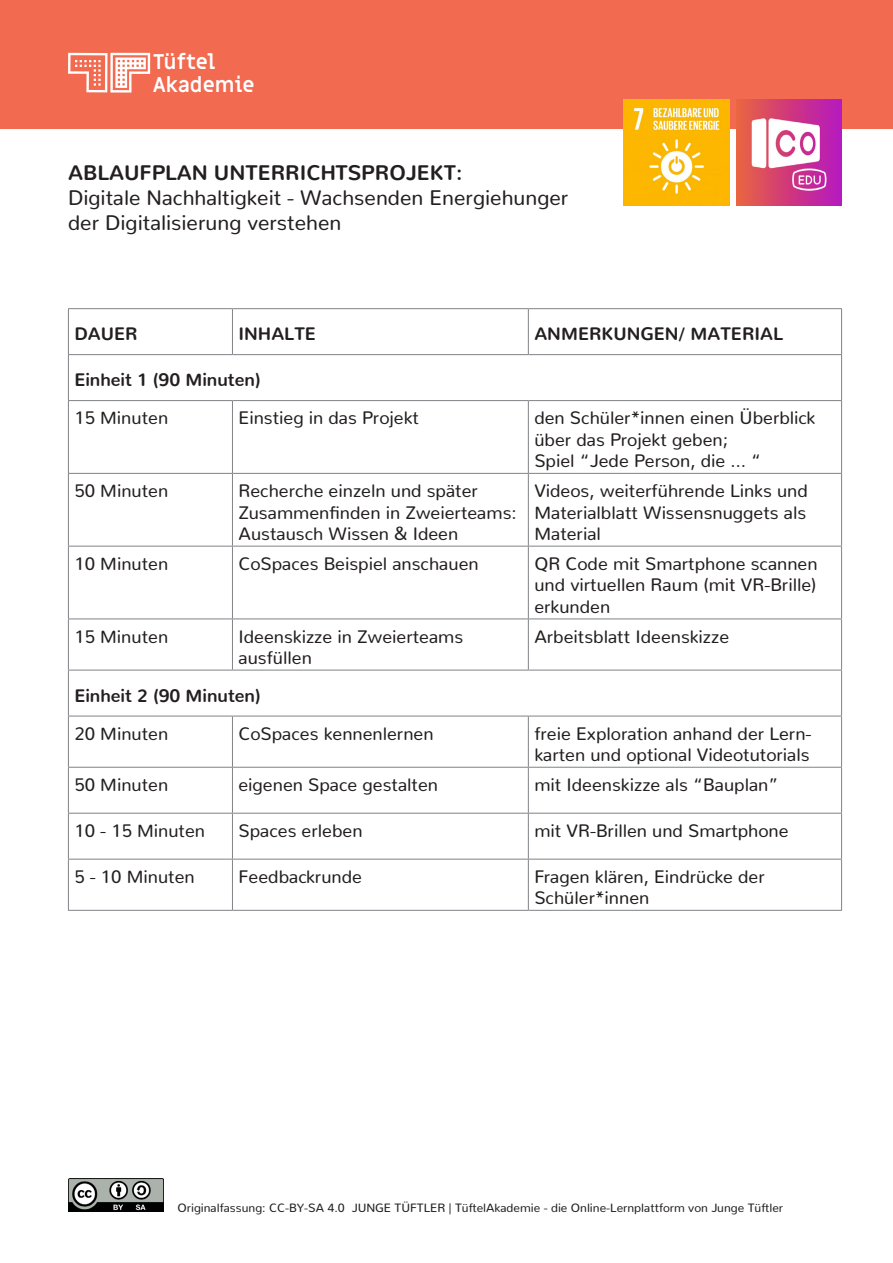
<style>
.page{position:relative;width:893px;height:1263px;background:#fff}
.page>*{position:absolute;margin:0;border:0;box-sizing:border-box;transform-origin:0 0}
.t1{font:21px "Nunito";color:#231f20}
.t2{font:700 21px "Nunito";color:#231f20}
.t3{font:700 20.7px/23.5px "Miriam Libre";color:#fff}
.t4{font:18px/21.6px "Nunito";color:#231f20}
.t5{font:700 18px "Nunito";color:#231f20}
.t6{font:12px "Nunito";color:#231f20}
</style>
<div class="page">
<div style="left:0;top:0;width:893px;height:128px;background:#f26a4f"></div>
<svg style="left:68px;top:53px;width:82px;height:40px"></svg>
<img style="left:68px;top:1178px;width:96px;height:34px">
<img style="left:624px;top:100px;width:105px;height:105px">
<img style="left:736px;top:100px;width:106px;height:105px">
<hr style="left:68px;top:354px;width:164px;height:1px;background:#808285">
<hr style="left:232px;top:354px;width:296px;height:1px;background:#808285">
<hr style="left:528px;top:354px;width:314px;height:1px;background:#808285">
<hr style="left:68px;top:400px;width:164px;height:1px;background:#808285">
<hr style="left:232px;top:400px;width:296px;height:1px;background:#808285">
<hr style="left:528px;top:400px;width:314px;height:1px;background:#808285">
<hr style="left:68px;top:473px;width:164px;height:1px;background:#808285">
<hr style="left:232px;top:473px;width:296px;height:1px;background:#808285">
<hr style="left:528px;top:473px;width:314px;height:1px;background:#808285">
<hr style="left:68px;top:546px;width:164px;height:1px;background:#808285">
<hr style="left:232px;top:546px;width:296px;height:1px;background:#808285">
<hr style="left:528px;top:546px;width:314px;height:1px;background:#808285">
<hr style="left:68px;top:618px;width:164px;height:1px;background:#808285">
<hr style="left:232px;top:618px;width:296px;height:1px;background:#808285">
<hr style="left:528px;top:618px;width:314px;height:1px;background:#808285">
<hr style="left:68px;top:670px;width:164px;height:1px;background:#808285">
<hr style="left:232px;top:670px;width:296px;height:1px;background:#808285">
<hr style="left:528px;top:670px;width:314px;height:1px;background:#808285">
<hr style="left:68px;top:308px;width:164px;height:1px;background:#808285">
<hr style="left:68px;top:309px;width:1px;height:45px;background:#808285">
<hr style="left:232px;top:308px;width:296px;height:1px;background:#808285">
<hr style="left:232px;top:309px;width:1px;height:45px;background:#808285">
<hr style="left:528px;top:308px;width:314px;height:1px;background:#808285">
<hr style="left:528px;top:309px;width:1px;height:45px;background:#808285">
<hr style="left:841px;top:309px;width:1px;height:45px;background:#808285">
<hr style="left:68px;top:355px;width:1px;height:45px;background:#808285">
<hr style="left:841px;top:355px;width:1px;height:45px;background:#808285">
<hr style="left:68px;top:401px;width:1px;height:72px;background:#808285">
<hr style="left:232px;top:401px;width:1px;height:72px;background:#808285">
<hr style="left:528px;top:401px;width:1px;height:72px;background:#808285">
<hr style="left:841px;top:401px;width:1px;height:72px;background:#808285">
<hr style="left:68px;top:474px;width:1px;height:72px;background:#808285">
<hr style="left:232px;top:474px;width:1px;height:72px;background:#808285">
<hr style="left:528px;top:474px;width:1px;height:72px;background:#808285">
<hr style="left:841px;top:474px;width:1px;height:72px;background:#808285">
<hr style="left:68px;top:546px;width:1px;height:72px;background:#808285">
<hr style="left:232px;top:546px;width:1px;height:72px;background:#808285">
<hr style="left:528px;top:546px;width:1px;height:72px;background:#808285">
<hr style="left:841px;top:546px;width:1px;height:72px;background:#808285">
<hr style="left:68px;top:619px;width:1px;height:51px;background:#808285">
<hr style="left:232px;top:619px;width:1px;height:51px;background:#808285">
<hr style="left:528px;top:619px;width:1px;height:51px;background:#808285">
<hr style="left:841px;top:619px;width:1px;height:51px;background:#808285">
<hr style="left:68px;top:670px;width:1px;height:46px;background:#808285">
<hr style="left:841px;top:670px;width:1px;height:46px;background:#808285">
<hr style="left:68px;top:716px;width:164px;height:1px;background:#808285">
<hr style="left:68px;top:716px;width:1px;height:51px;background:#808285">
<hr style="left:232px;top:716px;width:296px;height:1px;background:#808285">
<hr style="left:232px;top:716px;width:1px;height:51px;background:#808285">
<hr style="left:528px;top:716px;width:314px;height:1px;background:#808285">
<hr style="left:528px;top:716px;width:1px;height:51px;background:#808285">
<hr style="left:841px;top:716px;width:1px;height:51px;background:#808285">
<hr style="left:68px;top:767px;width:164px;height:1px;background:#808285">
<hr style="left:68px;top:768px;width:1px;height:45px;background:#808285">
<hr style="left:232px;top:767px;width:296px;height:1px;background:#808285">
<hr style="left:232px;top:768px;width:1px;height:45px;background:#808285">
<hr style="left:528px;top:767px;width:314px;height:1px;background:#808285">
<hr style="left:528px;top:768px;width:1px;height:45px;background:#808285">
<hr style="left:841px;top:768px;width:1px;height:45px;background:#808285">
<hr style="left:68px;top:813px;width:164px;height:1px;background:#808285">
<hr style="left:68px;top:813px;width:1px;height:46px;background:#808285">
<hr style="left:232px;top:813px;width:296px;height:1px;background:#808285">
<hr style="left:232px;top:813px;width:1px;height:46px;background:#808285">
<hr style="left:528px;top:813px;width:314px;height:1px;background:#808285">
<hr style="left:528px;top:813px;width:1px;height:46px;background:#808285">
<hr style="left:841px;top:813px;width:1px;height:46px;background:#808285">
<hr style="left:68px;top:859px;width:164px;height:1px;background:#808285">
<hr style="left:68px;top:859px;width:1px;height:51px;background:#808285">
<hr style="left:232px;top:859px;width:296px;height:1px;background:#808285">
<hr style="left:232px;top:859px;width:1px;height:51px;background:#808285">
<hr style="left:528px;top:859px;width:314px;height:1px;background:#808285">
<hr style="left:528px;top:859px;width:1px;height:51px;background:#808285">
<hr style="left:841px;top:859px;width:1px;height:51px;background:#808285">
<hr style="left:68px;top:910px;width:164px;height:1px;background:#808285">
<hr style="left:232px;top:910px;width:296px;height:1px;background:#808285">
<hr style="left:528px;top:910px;width:314px;height:1px;background:#808285">
<p class="t3" style="left:153px;top:51px;width:103px">Tüftel<br>Akademie</p>
<p class="t2" style="left:68px;top:154px;width:396px">ABLAUFPLAN UNTERRICHTSPROJEKT:</p>
<p class="t1" style="left:68px;top:180px;width:502px">Digitale Nachhaltigkeit - Wachsenden Energiehunger</p>
<p class="t1" style="left:68px;top:205px;width:275px">der Digitalisierung verstehen</p>
<p class="t5" style="left:74px;top:318px;width:65px">DAUER</p>
<p class="t5" style="left:238px;top:318px;width:79px">INHALTE</p>
<p class="t5" style="left:534px;top:318px;width:250px">ANMERKUNGEN/ MATERIAL</p>
<p class="t5" style="left:74px;top:364px;width:188px">Einheit 1 (90 Minuten)</p>
<p class="t4" style="left:74px;top:405px;width:95px">15 Minuten</p>
<p class="t4" style="left:238px;top:405px;width:182px">Einstieg in das Projekt</p>
<p class="t4" style="left:534px;top:405px;width:282px">den Schüler*innen einen Überblick über das Projekt geben;</p>
<p class="t4" style="left:534px;top:448px;width:228px">Spiel “Jede Person, die … “</p>
<p class="t4" style="left:74px;top:478px;width:95px">50 Minuten</p>
<p class="t4" style="left:238px;top:478px;width:241px">Recherche einzeln und später</p>
<p class="t4" style="left:238px;top:499px;width:280px">Zusammenfinden in Zweierteams:<br>Austausch Wissen &amp; Ideen</p>
<p class="t4" style="left:534px;top:478px;width:275px;text-align:justify">Videos, weiterführende Links und Materialblatt Wissensnuggets als Material</p>
<p class="t4" style="left:74px;top:551px;width:95px">10 Minuten</p>
<p class="t4" style="left:238px;top:551px;width:242px">CoSpaces Beispiel anschauen</p>
<p class="t4" style="left:534px;top:551px;width:285px;text-align:justify">QR Code mit Smartphone scannen und virtuellen Raum (mit VR-Brille) erkunden</p>
<p class="t4" style="left:74px;top:623px;width:95px">15 Minuten</p>
<p class="t4" style="left:238px;top:623px;width:226px">Ideenskizze in Zweierteams</p>
<p class="t4" style="left:238px;top:645px;width:75px">ausfüllen</p>
<p class="t4" style="left:534px;top:623px;width:196px">Arbeitsblatt Ideenskizze</p>
<p class="t5" style="left:74px;top:679px;width:188px">Einheit 2 (90 Minuten)</p>
<p class="t4" style="left:74px;top:720px;width:95px">20 Minuten</p>
<p class="t4" style="left:238px;top:720px;width:197px">CoSpaces kennenlernen</p>
<p class="t4" style="left:534px;top:720px;width:279px">freie Exploration anhand der Lern&shy;karten und optional Videotutorials</p>
<p class="t4" style="left:74px;top:772px;width:95px">50 Minuten</p>
<p class="t4" style="left:238px;top:772px;width:201px">eigenen Space gestalten</p>
<p class="t4" style="left:534px;top:772px;width:246px">mit Ideenskizze als “Bauplan”</p>
<p class="t4" style="left:74px;top:818px;width:132px">10 - 15 Minuten</p>
<p class="t4" style="left:238px;top:818px;width:126px">Spaces erleben</p>
<p class="t4" style="left:534px;top:818px;width:256px">mit VR-Brillen und Smartphone</p>
<p class="t4" style="left:74px;top:864px;width:122px">5 - 10 Minuten</p>
<p class="t4" style="left:238px;top:864px;width:125px">Feedbackrunde</p>
<p class="t4" style="left:534px;top:864px;width:232px">Fragen klären, Eindrücke der</p>
<p class="t4" style="left:534px;top:885px;width:117px">Schüler*innen</p>
<p class="t6" style="left:178px;top:1197px;width:607px">Originalfassung: CC-BY-SA 4.0 JUNGE TÜFTLER | TüftelAkademie - die Online-Lernplattform von Junge Tüftler</p>
</div>
